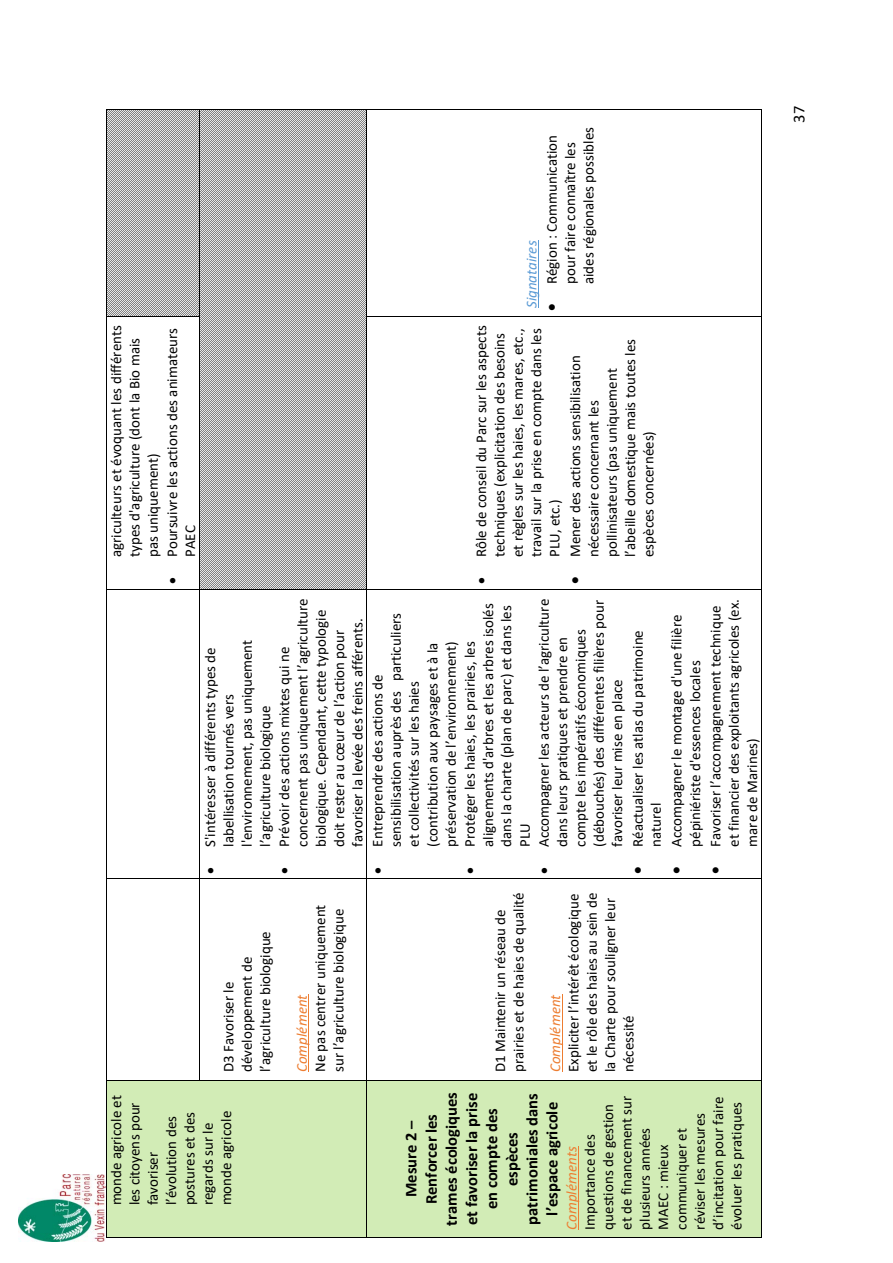
<style>
.page{position:relative;width:893px;height:1263px;background:#fff}
.page>*{position:absolute;margin:0;border:0;box-sizing:border-box;transform-origin:0 0}
.t1{font:700 16.5px/20.1px "Calibri";letter-spacing:-.005em;color:#000;text-align:center}
.t2{font:16.5px "Calibri";color:#000}
.t3{font:15px/18.3px "Calibri";color:#000}
.t4{font:italic 15px "Calibri";letter-spacing:.005em;color:#ed7d31}
.t5{font:italic 15px "Calibri";letter-spacing:.005em;color:#5b9bd5}
</style>
<div class="page">
<img style="left:18px;top:1174px;width:88px;height:68px">
<div style="left:107px;top:1080px;width:260px;height:157px;background:#d2ecb6"></div>
<div style="left:107px;top:110px;width:92px;height:206px;background:linear-gradient(to right,#818181,#818181)"></div>
<hr style="left:106px;top:1080px;width:1px;height:157px;background:#000">
<hr style="left:106px;top:879px;width:1px;height:201px;background:#000">
<hr style="left:106px;top:590px;width:1px;height:289px;background:#000">
<hr style="left:106px;top:317px;width:1px;height:272px;background:#000">
<hr style="left:106px;top:110px;width:1px;height:206px;background:#000">
<hr style="left:107px;top:1237px;width:92px;height:1px;background:#000">
<hr style="left:107px;top:1080px;width:92px;height:1px;background:#000">
<hr style="left:107px;top:879px;width:92px;height:1px;background:#000">
<hr style="left:107px;top:589px;width:92px;height:1px;background:#000">
<hr style="left:107px;top:316px;width:92px;height:1px;background:#000">
<hr style="left:107px;top:109px;width:92px;height:1px;background:#000">
<hr style="left:308px;top:994px;width:1px;height:78px;background:#ed7d31">
<div style="left:200px;top:316px;width:167px;height:273px;background:linear-gradient(to right,#e8e8e8,#e8e8e8)"></div>
<div style="left:200px;top:324px;width:20px;height:257px;background:linear-gradient(to right,#e8e8e8,#e8e8e8)"></div>
<div style="left:200px;top:110px;width:167px;height:206px;background:linear-gradient(to right,#e8e8e8,#e8e8e8)"></div>
<div style="left:200px;top:118px;width:29px;height:190px;background:linear-gradient(to bottom,#e8e8e8,#e8e8e8)"></div>
<hr style="left:199px;top:879px;width:1px;height:201px;background:#000">
<hr style="left:199px;top:590px;width:1px;height:289px;background:#000">
<hr style="left:199px;top:317px;width:1px;height:272px;background:#000">
<hr style="left:199px;top:110px;width:1px;height:205px;background:#000">
<hr style="left:200px;top:1237px;width:167px;height:1px;background:#000">
<hr style="left:200px;top:1080px;width:167px;height:1px;background:#000">
<hr style="left:200px;top:879px;width:167px;height:1px;background:#000">
<hr style="left:200px;top:589px;width:167px;height:1px;background:#000">
<hr style="left:200px;top:109px;width:167px;height:1px;background:#000">
<div style="left:367px;top:1080px;width:394px;height:157px;background:#d2ecb6"></div>
<hr style="left:578px;top:1146px;width:1px;height:83px;background:#ed7d31">
<hr style="left:562px;top:994px;width:1px;height:78px;background:#ed7d31">
<hr style="left:538px;top:241px;width:1px;height:67px;background:#5b9bd5">
<hr style="left:367px;top:1080px;width:1px;height:157px;background:#000">
<hr style="left:367px;top:879px;width:1px;height:201px;background:#000">
<hr style="left:367px;top:590px;width:1px;height:289px;background:#000">
<hr style="left:367px;top:317px;width:1px;height:272px;background:#000">
<hr style="left:367px;top:110px;width:1px;height:205px;background:#000">
<hr style="left:367px;top:1237px;width:394px;height:1px;background:#000">
<hr style="left:761px;top:1080px;width:1px;height:157px;background:#000">
<hr style="left:367px;top:1080px;width:394px;height:1px;background:#000">
<hr style="left:761px;top:879px;width:1px;height:201px;background:#000">
<hr style="left:367px;top:879px;width:394px;height:1px;background:#000">
<hr style="left:761px;top:590px;width:1px;height:289px;background:#000">
<hr style="left:367px;top:589px;width:394px;height:1px;background:#000">
<hr style="left:761px;top:317px;width:1px;height:272px;background:#000">
<hr style="left:367px;top:316px;width:394px;height:1px;background:#000">
<hr style="left:761px;top:110px;width:1px;height:206px;background:#000">
<hr style="left:367px;top:109px;width:394px;height:1px;background:#000">
<p class="t3" style="left:107px;top:557px;width:233px;rotate:-90deg">agriculteurs et évoquant les différents types d'agriculture (dont la Bio mais pas uniquement)</p>
<p class="t3" style="left:163px;top:557px;width:231px;text-indent:-27px;rotate:-90deg">• Poursuivre les actions des animateurs<br>PAEC</p>
<p class="t3" style="left:275px;top:847px;width:250px;text-indent:-27px;rotate:-90deg">• Prévoir des actions mixtes qui ne concernent pas uniquement l’agriculture biologique. Cependant, cette typologie doit rester au cœur de l’action pour favoriser la levée des freins afférents.</p>
<p class="t3" style="left:201px;top:847px;width:209px;text-indent:-27px;rotate:-90deg">• S'intéresser à différents types de labellisation tournés vers l'environnement, pas uniquement l’agriculture biologique</p>
<p class="t3" style="left:219px;top:1072px;width:142px;rotate:-90deg">D3 Favoriser le développement de l’agriculture biologique</p>
<p class="t3" style="left:311px;top:1072px;width:169px;rotate:-90deg">Ne pas centrer uniquement sur l’agriculture biologique</p>
<p class="t4" style="left:291px;top:1072px;width:79px;rotate:-90deg">Complément</p>
<p class="t3" style="left:107px;top:1205px;width:112px;rotate:-90deg">monde agricole et les citoyens pour favoriser l’évolution des postures et des regards sur le monde agricole</p>
<p class="t3" style="left:542px;top:284px;width:159px;text-indent:-27px;rotate:-90deg">• Région : Communication pour faire connaître les aides régionales possibles</p>
<p class="t5" style="left:521px;top:308px;width:69px;rotate:-90deg">Signataires</p>
<p class="t3" style="left:472px;top:557px;width:233px;text-indent:-27px;rotate:-90deg">• Rôle de conseil du Parc sur les aspects techniques (explicitation des besoins et règles sur les haies, les mares, etc., travail sur la prise en compte dans les PLU, etc.)</p>
<p class="t3" style="left:566px;top:557px;width:220px;text-indent:-27px;rotate:-90deg">• Mener des actions sensibilisation nécessaire concernant les pollinisateurs (pas uniquement l’abeille domestique mais toutes les espèces concernées)</p>
<p class="t3" style="left:368px;top:847px;width:235px;text-indent:-27px;rotate:-90deg">• Entreprendre des actions de sensibilisation auprès des particuliers et collectivités sur les haies (contribution aux paysages et à la préservation de l’environnement)</p>
<p class="t3" style="left:460px;top:847px;width:245px;text-indent:-27px;rotate:-90deg">• Protéger les haies, les prairies, les alignements d'arbres et les arbres isolés dans la charte (plan de parc) et dans les<br>PLU</p>
<p class="t3" style="left:534px;top:847px;width:249px;text-indent:-27px;rotate:-90deg">• Accompagner les acteurs de l’agriculture dans leurs pratiques et prendre en compte les impératifs économiques (débouchés) des différentes filières pour favoriser leur mise en place</p>
<p class="t3" style="left:628px;top:847px;width:218px;text-indent:-27px;rotate:-90deg">• Réactualiser les atlas du patrimoine naturel</p>
<p class="t3" style="left:491px;top:1072px;width:181px;rotate:-90deg">D1 Maintenir un réseau de prairies et de haies de qualité</p>
<p class="t3" style="left:564px;top:1072px;width:180px;rotate:-90deg">Expliciter l’intérêt écologique et le rôle des haies au sein de la Charte pour souligner leur nécessité</p>
<p class="t4" style="left:545px;top:1072px;width:79px;rotate:-90deg">Complément</p>
<p class="t3" style="left:706px;top:847px;width:249px;text-indent:-27px;rotate:-90deg">• Favoriser l’accompagnement technique et financier des exploitants agricoles (ex. mare de Marines)</p>
<p class="t3" style="left:667px;top:847px;width:234px;text-indent:-27px;rotate:-90deg">• Accompagner le montage d'une filière pépiniériste d'essences locales</p>
<p class="t1" style="left:401px;top:1225px;width:135px;rotate:-90deg">Mesure 2 –<br>Renforcer les trames écologiques et favoriser la prise en compte des espèces patrimoniales dans l’espace agricole</p>
<p class="t3" style="left:580px;top:1229px;width:135px;rotate:-90deg">Importance des questions de gestion et de financement sur plusieurs années<br>MAEC : mieux communiquer et réviser les mesures d’incitation pour faire évoluer les pratiques</p>
<p class="t4" style="left:561px;top:1229px;width:85px;rotate:-90deg">Compléments</p>
<p class="t2" style="left:788px;top:123px;width:18px;rotate:-90deg">37</p>
</div>
